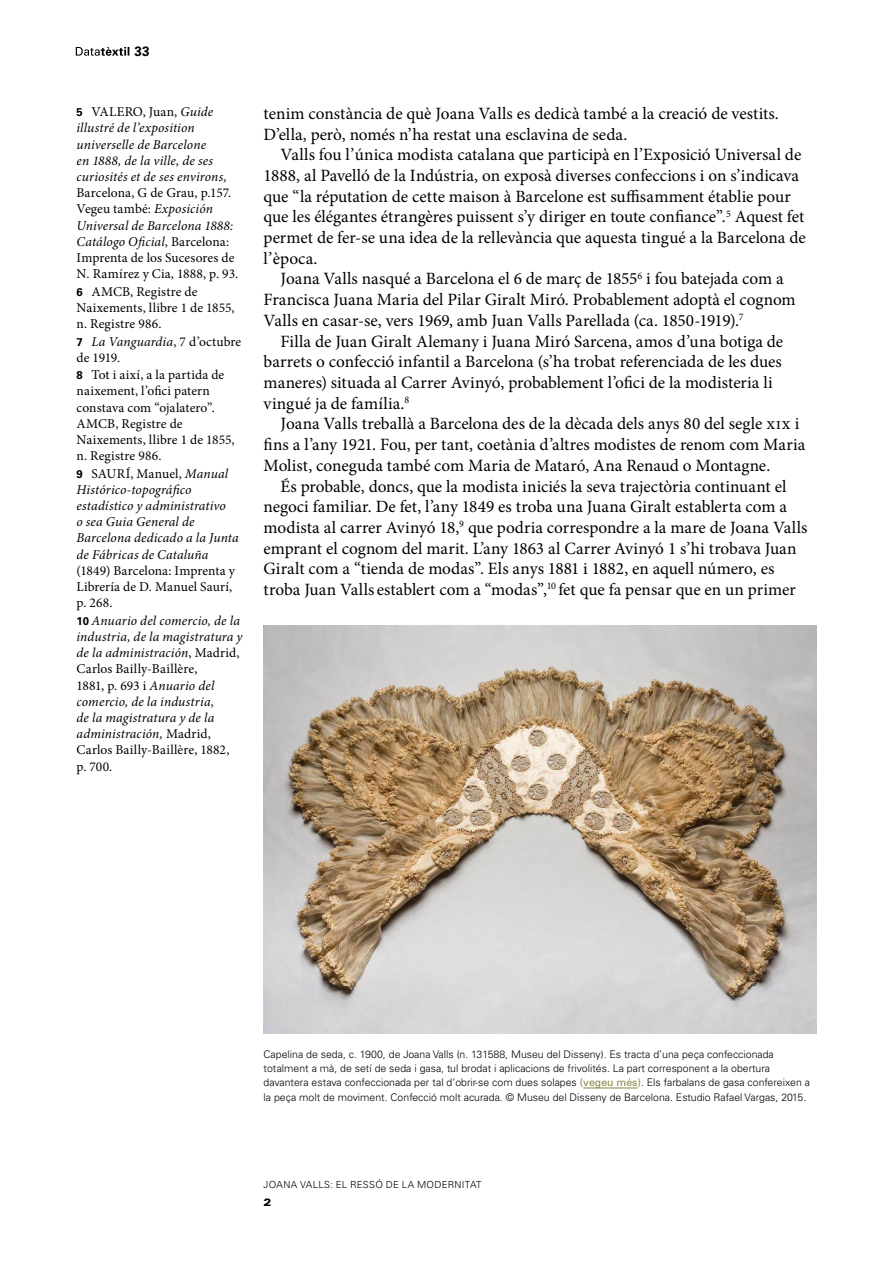
<style>
.page{position:relative;width:893px;height:1263px;background:#fff}
.page>*{position:absolute;margin:0;border:0;box-sizing:border-box;transform-origin:0 0}
.t1{font:17.25px/20.7px "Minion Pro";color:#000}
.t2{font:italic 13.5px/16.2px "Minion Pro";letter-spacing:.01em;color:#000}
.t3{font:13.5px/16.2px "Minion Pro";letter-spacing:.005em;color:#000}
.t4{font:700 13.5px "Univers LT Std";color:#000}
.t5{font:300 10.5px/14.2px "Univers LT Std";color:#000}
.t6{font:900 expanded 10.5px "Univers LT";color:#000}
.t7{font:300 9.75px "Univers LT Std";letter-spacing:.03em;color:#000}
.s1{font-family:"Univers LT Std";font-weight:700;font-style:normal;font-size:11.25px}
.s2{font-style:normal}
.s3{font-style:italic}
.s4{font-family:"Univers LT Std";font-weight:700;font-size:11.25px}
.s5{font-family:"Minion MM SC 367 585 11"}
.s6{font-weight:400;color:#89833e}
</style>
<div class="page">
<img style="left:264px;top:625px;width:552px;height:408px">
<hr style="left:583px;top:1088px;width:55px;height:1px;background:#89833e">
<svg style="left:76px;top:47px;width:53px;height:9px"></svg>
<p class="t4" style="left:135px;top:43px;width:17px">33</p>
<p class="t2" style="left:77px;top:104px;width:152px"><span class="s1">5</span> <span class="s2">VALERO, Juan,</span> Guide illustré de l’exposition universelle de Barcelone<br>en 1888, de la ville, de ses curiosités et de ses environs,</p>
<p class="t3" style="left:77px;top:185px;width:163px">Barcelona, G de Grau, p.157.<br>Vegeu també: <span class="s3">Exposición<br>Universal de Barcelona 1888:<br>Catálogo Oficial</span>, Barcelona:<br>Imprenta de los Sucesores de<br>N. Ramírez y Cia, 1888, p. 93.</p>
<p class="t3" style="left:77px;top:283px;width:159px"><span class="s4">6</span> AMCB, Registre de<br>Naixements, llibre 1 de 1855, n. Registre 986.</p>
<p class="t3" style="left:77px;top:333px;width:166px"><span class="s4">7</span> <span class="s3">La Vanguardia</span>, 7 d’octubre de 1919.</p>
<p class="t3" style="left:77px;top:367px;width:159px"><span class="s4">8</span> Tot i així, a la partida de naixement, l’ofici patern constava com “ojalatero”.<br>AMCB, Registre de<br>Naixements, llibre 1 de 1855, n. Registre 986.</p>
<p class="t2" style="left:77px;top:465px;width:164px"><span class="s1">9</span> <span class="s2">SAURÍ, Manuel,</span> Manual<br>Histórico-topográfico estadístico y administrativo<br>o sea Guia General de<br>Barcelona dedicado a la Junta de Fábricas de Cataluña</p>
<p class="t3" style="left:77px;top:562px;width:160px">(1849) Barcelona: Imprenta y<br>Librería de D. Manuel Saurí, p. 268.</p>
<p class="t2" style="left:77px;top:612px;width:167px"><span class="s1">10</span> Anuario del comercio, de la industria, de la magistratura y de la administración<span class="s2">, Madrid,<br>Carlos Bailly-Baillère,<br>1881, p. 693 i</span> Anuario del comercio, de la industria,<br>de la magistratura y de la administración, <span class="s2">Madrid,<br>Carlos Bailly-Baillère, 1882, p. 700.</span></p>
<p class="t1" style="left:264px;top:103px;width:517px">tenim constància de què Joana Valls es dedicà també a la creació de vestits.<br>D’ella, però, només n’ha restat una esclavina de seda.</p>
<p class="t1" style="left:264px;top:144px;width:544px;text-indent:17px">Valls fou l’única modista catalana que participà en l’Exposició Universal de 1888, al Pavelló de la Indústria, on exposà diverses confeccions i on s’indicava que “la réputation de cette maison à Barcelone est suffisamment établie pour que les élégantes étrangères puissent s’y diriger en toute confiance”.<sup>5</sup> Aquest fet permet de fer-se una idea de la rellevància que aquesta tingué a la Barcelona de l’època.</p>
<p class="t1" style="left:264px;top:269px;width:534px;text-indent:17px">Joana Valls nasqué a Barcelona el 6 de març de 1855<sup>6</sup> i fou batejada com a<br>Francisca Juana Maria del Pilar Giralt Miró. Probablement adoptà el cognom<br>Valls en casar-se, vers 1969, amb Juan Valls Parellada (ca. 1850-1919).<sup>7</sup></p>
<p class="t1" style="left:264px;top:331px;width:521px;text-indent:17px">Filla de Juan Giralt Alemany i Juana Miró Sarcena, amos d’una botiga de barrets o confecció infantil a Barcelona (s’ha trobat referenciada de les dues maneres) situada al Carrer Avinyó, probablement l’ofici de la modisteria li vingué ja de família.<sup>8</sup></p>
<p class="t1" style="left:264px;top:414px;width:543px;text-indent:17px">Joana Valls treballà a Barcelona des de la dècada dels anys 80 del segle <span class="s5">xix</span> i fins a l’any 1921. Fou, per tant, coetània d’altres modistes de renom com Maria<br>Molist, coneguda també com Maria de Mataró, Ana Renaud o Montagne.</p>
<p class="t1" style="left:264px;top:476px;width:545px;text-indent:17px">És probable, doncs, que la modista iniciés la seva trajectòria continuant el negoci familiar. De fet, l’any 1849 es troba una Juana Giralt establerta com a modista al carrer Avinyó 18,<sup>9</sup> que podria correspondre a la mare de Joana Valls emprant el cognom del marit. L’any 1863 al Carrer Avinyó 1 s’hi trobava Juan Giralt com a “tienda de modas”. Els anys 1881 i 1882, en aquell número, es troba Juan Valls establert com a “modas”,<sup>10</sup> fet que fa pensar que en un primer</p>
<p class="t5" style="left:264px;top:1047px;width:548px">Capelina de seda, c. 1900, de Joana Valls (n. 131588, Museu del Disseny). Es tracta d’una peça confeccionada totalment a mà, de setí de seda i gasa, tul brodat i aplicacions de frivolités. La part corresponent a la obertura davantera estava confeccionada per tal d’obrir-se com dues solapes <span class="s6">(vegeu més)</span>. Els farbalans de gasa confereixen a la peça molt de moviment. Confecció molt acurada. © Museu del Disseny de Barcelona. Estudio Rafael Vargas, 2015.</p>
<p class="t7" style="left:264px;top:1178px;width:220px">JOANA VALLS: EL RESSÓ DE LA MODERNITAT</p>
<p class="t6" style="left:264px;top:1196px;width:9px">2</p>
</div>
